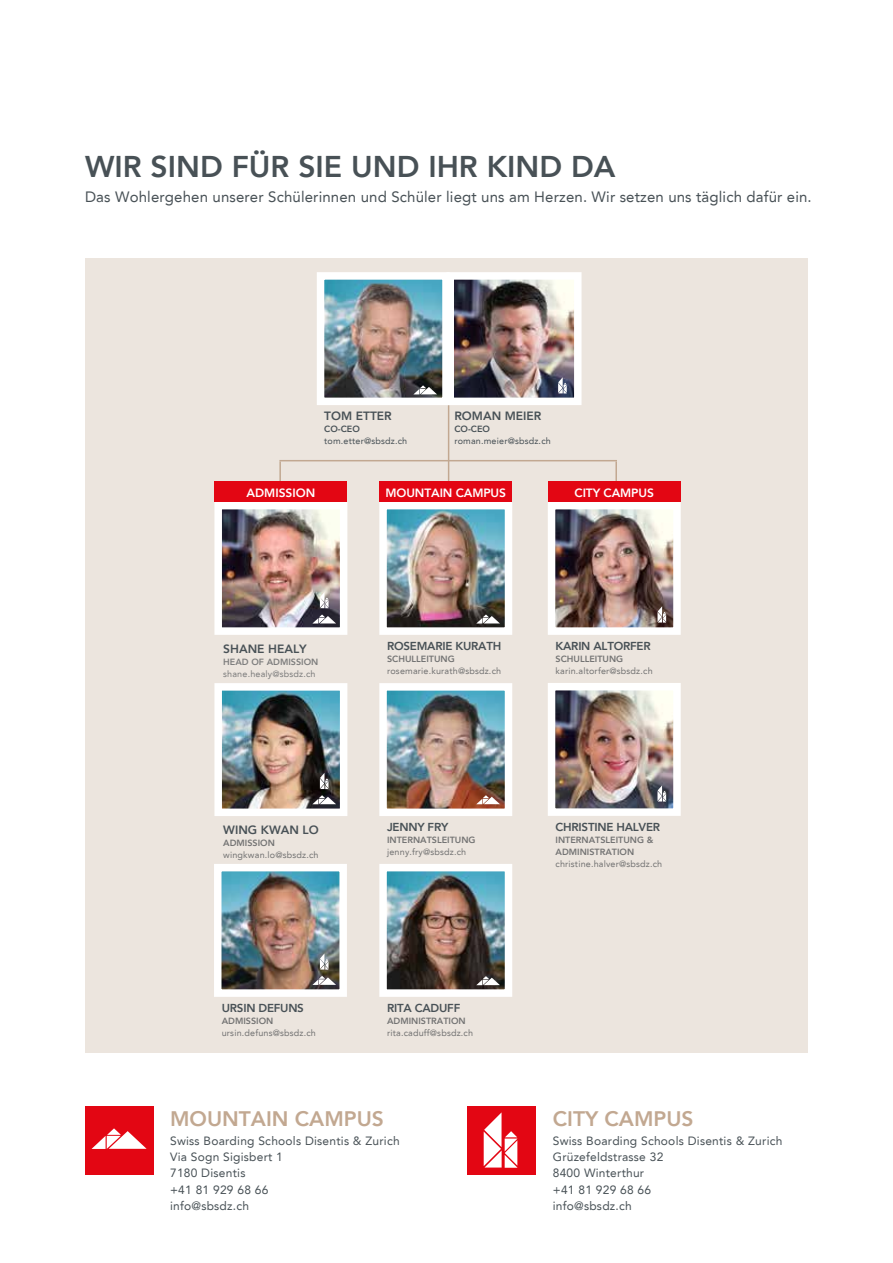
<style>
.page{position:relative;width:893px;height:1263px;background:#fff}
.page>*{position:absolute;margin:0;border:0;box-sizing:border-box;transform-origin:0 0}
.t1{font:30px "KSD Avenir Heavy";color:#485156}
.t2{font:21px "KSD Avenir Heavy";color:#c2a891}
.t3{font:15px "KSD Avenir Roman";letter-spacing:.01em;color:#485156}
.t4{font:12px/16.2px "KSD Avenir Roman";letter-spacing:.02em;color:#485156}
.t5{font:12px "KSD Avenir Heavy";color:#485156}
.t6{font:12px "KSD Avenir Heavy";letter-spacing:-.01em;color:#fff}
.t7{font:11.55px "KSD Avenir Heavy";letter-spacing:-.02em;color:#485156}
.t8{font:9px "KSD Avenir Roman";letter-spacing:.02em;color:#737373}
.t9{font:9px/12px "KSD Avenir Heavy";color:#737373}
.t10{font:9px "KSD Avenir Roman";letter-spacing:.02em;color:#485156}
.t11{font:9px "KSD Avenir Roman";letter-spacing:.02em;color:#7d7d7d}
.t12{font:9px "KSD Avenir Heavy";color:#7d7d7d}
.t13{font:9px "KSD Avenir Heavy";color:#485156}
</style>
<div class="page">
<div style="left:85px;top:258px;width:723px;height:794px;background:#ece5de"></div>
<hr style="left:279px;top:461px;width:2px;height:41px;background:#c2a891">
<hr style="left:615px;top:461px;width:2px;height:41px;background:#c2a891">
<hr style="left:448px;top:398px;width:1px;height:95px;background:#c2a891">
<hr style="left:279px;top:460px;width:338px;height:1px;background:#c2a891">
<div style="left:85px;top:1106px;width:68px;height:68px;background:#e30613"></div>
<svg style="left:92px;top:1128px;width:55px;height:21px"></svg>
<div style="left:468px;top:1106px;width:68px;height:68px;background:#e30613"></div>
<svg style="left:484px;top:1112px;width:34px;height:56px"></svg>
<img style="left:455px;top:281px;width:118px;height:115px">
<div style="left:446px;top:272px;width:136px;height:133px;border:8px solid #fff"></div>
<img style="left:326px;top:281px;width:115px;height:115px">
<div style="left:317px;top:272px;width:133px;height:133px;border:8px solid #fff"></div>
<img style="left:223px;top:511px;width:115px;height:115px">
<div style="left:214px;top:502px;width:133px;height:133px;border:8px solid #fff"></div>
<img style="left:223px;top:692px;width:115px;height:115px">
<div style="left:214px;top:683px;width:133px;height:133px;border:8px solid #fff"></div>
<img style="left:388px;top:511px;width:115px;height:115px">
<div style="left:379px;top:502px;width:133px;height:133px;border:8px solid #fff"></div>
<img style="left:388px;top:692px;width:115px;height:115px">
<div style="left:379px;top:683px;width:133px;height:133px;border:8px solid #fff"></div>
<img style="left:388px;top:873px;width:115px;height:115px">
<div style="left:379px;top:864px;width:133px;height:133px;border:8px solid #fff"></div>
<img style="left:223px;top:873px;width:115px;height:115px">
<div style="left:214px;top:864px;width:133px;height:133px;border:8px solid #fff"></div>
<img style="left:557px;top:692px;width:115px;height:115px">
<div style="left:548px;top:683px;width:133px;height:133px;border:8px solid #fff"></div>
<img style="left:557px;top:511px;width:115px;height:115px">
<div style="left:548px;top:502px;width:133px;height:133px;border:8px solid #fff"></div>
<div style="left:214px;top:482px;width:133px;height:20px;background:#e30613"></div>
<div style="left:379px;top:482px;width:133px;height:20px;background:#e30613"></div>
<div style="left:548px;top:482px;width:133px;height:20px;background:#e30613"></div>
<svg style="left:413px;top:385px;width:24px;height:9px"></svg>
<svg style="left:312px;top:614px;width:24px;height:9px"></svg>
<svg style="left:312px;top:976px;width:24px;height:9px"></svg>
<svg style="left:476px;top:614px;width:24px;height:9px"></svg>
<svg style="left:476px;top:795px;width:24px;height:9px"></svg>
<svg style="left:312px;top:795px;width:24px;height:9px"></svg>
<svg style="left:476px;top:976px;width:24px;height:9px"></svg>
<svg style="left:558px;top:377px;width:9px;height:16px"></svg>
<svg style="left:657px;top:606px;width:9px;height:17px"></svg>
<svg style="left:657px;top:785px;width:9px;height:16px"></svg>
<svg style="left:320px;top:592px;width:9px;height:16px"></svg>
<svg style="left:320px;top:953px;width:9px;height:17px"></svg>
<svg style="left:320px;top:773px;width:9px;height:16px"></svg>
<h1 class="t1" style="left:85px;top:149px;width:532px">WIR SIND FÜR SIE UND IHR KIND DA</h1>
<p class="t3" style="left:85px;top:188px;width:728px">Das Wohlergehen unserer Schülerinnen und Schüler liegt uns am Herzen. Wir setzen uns täglich dafür ein.</p>
<p class="t5" style="left:324px;top:409px;width:69px">TOM ETTER</p>
<p class="t13" style="left:324px;top:424px;width:37px">CO-CEO</p>
<p class="t10" style="left:324px;top:436px;width:84px">tom.etter@sbsdz.ch</p>
<p class="t5" style="left:454px;top:409px;width:89px">ROMAN MEIER</p>
<p class="t13" style="left:454px;top:424px;width:37px">CO-CEO</p>
<p class="t10" style="left:454px;top:436px;width:98px">roman.meier@sbsdz.ch</p>
<p class="t6" style="left:246px;top:486px;width:70px">ADMISSION</p>
<p class="t6" style="left:385px;top:486px;width:122px">MOUNTAIN CAMPUS</p>
<p class="t6" style="left:575px;top:486px;width:81px">CITY CAMPUS</p>
<p class="t5" style="left:223px;top:642px;width:85px">SHANE HEALY</p>
<p class="t12" style="left:223px;top:656px;width:97px">HEAD OF ADMISSION</p>
<p class="t11" style="left:223px;top:668px;width:94px">shane.healy@sbsdz.ch</p>
<p class="t7" style="left:387px;top:639px;width:116px">ROSEMARIE KURATH</p>
<p class="t9" style="left:387px;top:653px;width:69px">SCHULLEITUNG</p>
<p class="t8" style="left:387px;top:666px;width:116px">rosemarie.kurath@sbsdz.ch</p>
<p class="t7" style="left:555px;top:639px;width:97px">KARIN ALTORFER</p>
<p class="t9" style="left:555px;top:653px;width:69px">SCHULLEITUNG</p>
<p class="t8" style="left:555px;top:666px;width:99px">karin.altorfer@sbsdz.ch</p>
<p class="t5" style="left:223px;top:823px;width:97px">WING KWAN LO</p>
<p class="t9" style="left:223px;top:837px;width:53px">ADMISSION</p>
<p class="t8" style="left:223px;top:850px;width:97px">wingkwan.lo@sbsdz.ch</p>
<p class="t7" style="left:222px;top:1001px;width:84px">URSIN DEFUNS</p>
<p class="t9" style="left:222px;top:1015px;width:53px">ADMISSION</p>
<p class="t8" style="left:222px;top:1028px;width:96px">ursin.defuns@sbsdz.ch</p>
<p class="t7" style="left:387px;top:820px;width:63px">JENNY FRY</p>
<p class="t9" style="left:387px;top:834px;width:90px">INTERNATSLEITUNG</p>
<p class="t8" style="left:387px;top:847px;width:81px">jenny.fry@sbsdz.ch</p>
<p class="t7" style="left:387px;top:1001px;width:75px">RITA CADUFF</p>
<p class="t9" style="left:387px;top:1015px;width:80px">ADMINISTRATION</p>
<p class="t8" style="left:387px;top:1028px;width:87px">rita.caduff@sbsdz.ch</p>
<h2 class="t2" style="left:170px;top:1106px;width:215px">MOUNTAIN CAMPUS</h2>
<p class="t4" style="left:170px;top:1133px;width:231px">Swiss Boarding Schools Disentis &amp; Zurich<br>Via Sogn Sigisbert 1<br>7180 Disentis<br>+41 81 929 68 66<br>info@sbsdz.ch</p>
<p class="t7" style="left:556px;top:820px;width:106px">CHRISTINE HALVER</p>
<p class="t9" style="left:556px;top:834px;width:99px">INTERNATSLEITUNG &amp;<br>ADMINISTRATION</p>
<p class="t8" style="left:556px;top:859px;width:108px">christine.halver@sbsdz.ch</p>
<h2 class="t2" style="left:553px;top:1106px;width:142px">CITY CAMPUS</h2>
<p class="t4" style="left:553px;top:1133px;width:231px">Swiss Boarding Schools Disentis &amp; Zurich<br>Grüzefeldstrasse 32<br>8400 Winterthur<br>+41 81 929 68 66<br>info@sbsdz.ch</p>
</div>
